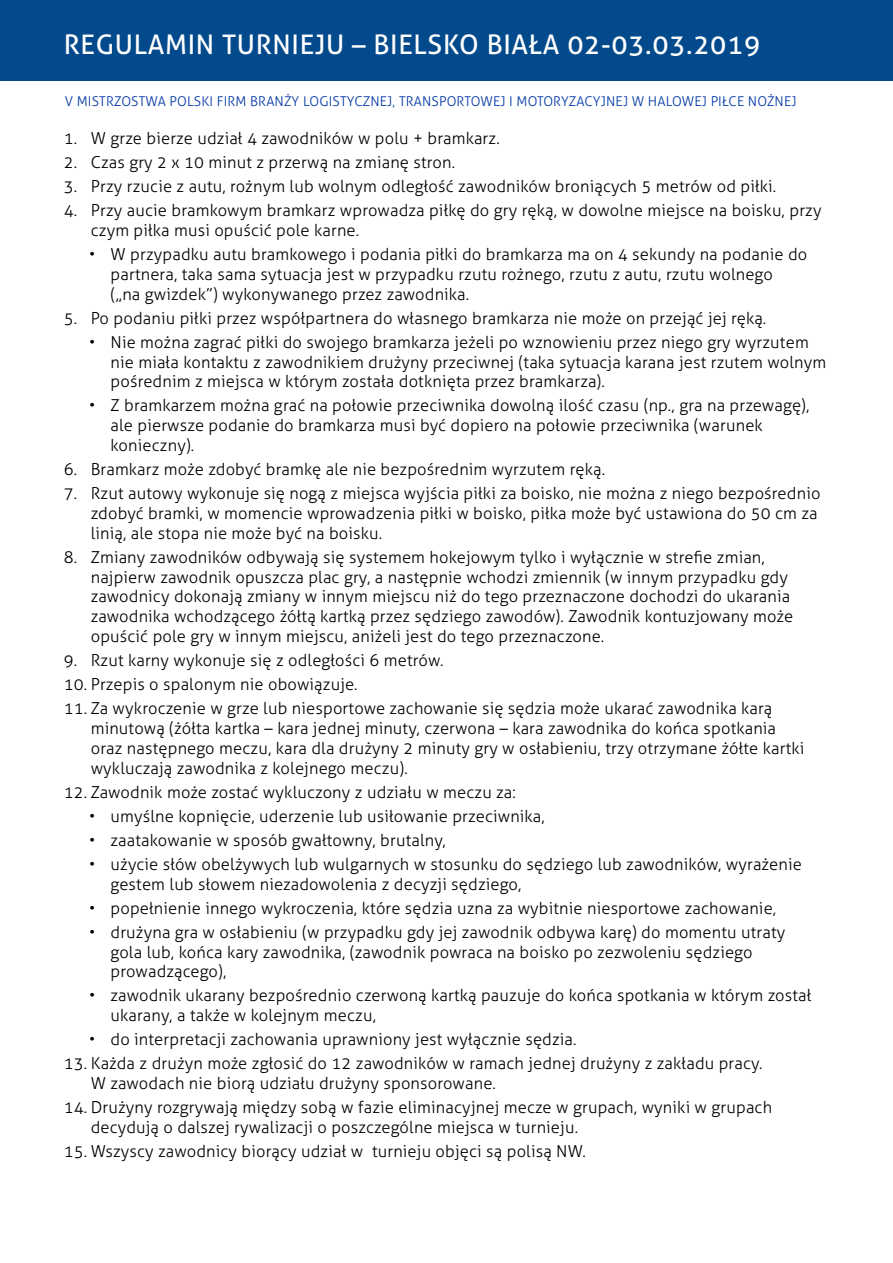
<style>
.page{position:relative;width:893px;height:1263px;background:#fff}
.page>*{position:absolute;margin:0;border:0;box-sizing:border-box;transform-origin:0 0}
.t1{font:27px "Aller";letter-spacing:.025em;color:#fff}
.t2{font:300 16.5px/19.8px "Aller";letter-spacing:.01em;color:#000}
.t3{font:300 13.5px "Aller";letter-spacing:.01em;color:#0037a6}
</style>
<div class="page">
<div style="left:0;top:0;width:893px;height:81px;background:#034a8c"></div>
<h1 class="t1" style="left:64px;top:28px;width:698px">REGULAMIN TURNIEJU – BIELSKO BIAŁA 02-03.03.2019</h1>
<p class="t3" style="left:65px;top:93px;width:733px">V MISTRZOSTWA POLSKI FIRM BRANŻY LOGISTYCZNEJ, TRANSPORTOWEJ I MOTORYZACYJNEJ W HALOWEJ PIŁCE NOŻNEJ</p>
<p class="t2" style="left:64px;top:128px;width:437px">1. W grze bierze udział 4 zawodników w polu + bramkarz.</p>
<p class="t2" style="left:64px;top:152px;width:393px">2. Czas gry 2 x 10 minut z przerwą na zmianę stron.</p>
<p class="t2" style="left:64px;top:176px;width:714px">3. Przy rzucie z autu, rożnym lub wolnym odległość zawodników broniących 5 metrów od piłki.</p>
<p class="t2" style="left:91px;top:200px;width:732px;text-indent:-27px">4. Przy aucie bramkowym bramkarz wprowadza piłkę do gry ręką, w dowolne miejsce na boisku, przy czym piłka musi opuścić pole karne.</p>
<p class="t2" style="left:111px;top:244px;width:698px;text-indent:-21px">• W przypadku autu bramkowego i podania piłki do bramkarza ma on 4 sekundy na podanie do partnera, taka sama sytuacja jest w przypadku rzutu rożnego, rzutu z autu, rzutu wolnego<br>(„na gwizdek”) wykonywanego przez zawodnika.</p>
<p class="t2" style="left:64px;top:308px;width:704px">5. Po podaniu piłki przez współpartnera do własnego bramkarza nie może on przejąć jej ręką.</p>
<p class="t2" style="left:111px;top:332px;width:717px;text-indent:-21px">• Nie można zagrać piłki do swojego bramkarza jeżeli po wznowieniu przez niego gry wyrzutem nie miała kontaktu z zawodnikiem drużyny przeciwnej (taka sytuacja karana jest rzutem wolnym pośrednim z miejsca w którym została dotknięta przez bramkarza).</p>
<p class="t2" style="left:111px;top:396px;width:701px;text-indent:-21px">• Z bramkarzem można grać na połowie przeciwnika dowolną ilość czasu (np., gra na przewagę), ale pierwsze podanie do bramkarza musi być dopiero na połowie przeciwnika (warunek konieczny).</p>
<p class="t2" style="left:64px;top:459px;width:543px">6. Bramkarz może zdobyć bramkę ale nie bezpośrednim wyrzutem ręką.</p>
<p class="t2" style="left:91px;top:483px;width:731px;text-indent:-27px">7. Rzut autowy wykonuje się nogą z miejsca wyjścia piłki za boisko, nie można z niego bezpośrednio zdobyć bramki, w momencie wprowadzenia piłki w boisko, piłka może być ustawiona do 50 cm za linią, ale stopa nie może być na boisku.</p>
<p class="t2" style="left:91px;top:547px;width:704px;text-indent:-27px">8. Zmiany zawodników odbywają się systemem hokejowym tylko i wyłącznie w strefie zmian, najpierw zawodnik opuszcza plac gry, a następnie wchodzi zmiennik (w innym przypadku gdy zawodnicy dokonają zmiany w innym miejscu niż do tego przeznaczone dochodzi do ukarania zawodnika wchodzącego żółtą kartką przez sędziego zawodów). Zawodnik kontuzjowany może opuścić pole gry w innym miejscu, aniżeli jest do tego przeznaczone.</p>
<p class="t2" style="left:64px;top:650px;width:381px">9. Rzut karny wykonuje się z odległości 6 metrów.</p>
<p class="t2" style="left:64px;top:674px;width:295px">10. Przepis o spalonym nie obowiązuje.</p>
<p class="t2" style="left:91px;top:698px;width:715px;text-indent:-27px">11. Za wykroczenie w grze lub niesportowe zachowanie się sędzia może ukarać zawodnika karą minutową (żółta kartka – kara jednej minuty, czerwona – kara zawodnika do końca spotkania oraz następnego meczu, kara dla drużyny 2 minuty gry w osłabieniu, trzy otrzymane żółte kartki wykluczają zawodnika z kolejnego meczu).</p>
<p class="t2" style="left:64px;top:782px;width:454px">12. Zawodnik może zostać wykluczony z udziału w meczu za:</p>
<p class="t2" style="left:89px;top:806px;width:457px">• umyślne kopnięcie, uderzenie lub usiłowanie przeciwnika,</p>
<p class="t2" style="left:89px;top:830px;width:358px">• zaatakowanie w sposób gwałtowny, brutalny,</p>
<p class="t2" style="left:111px;top:854px;width:693px;text-indent:-21px">• użycie słów obelżywych lub wulgarnych w stosunku do sędziego lub zawodników, wyrażenie gestem lub słowem niezadowolenia z decyzji sędziego,</p>
<p class="t2" style="left:89px;top:898px;width:688px">• popełnienie innego wykroczenia, które sędzia uzna za wybitnie niesportowe zachowanie,</p>
<p class="t2" style="left:111px;top:922px;width:676px;text-indent:-21px">• drużyna gra w osłabieniu (w przypadku gdy jej zawodnik odbywa karę) do momentu utraty gola lub, końca kary zawodnika, (zawodnik powraca na boisko po zezwoleniu sędziego prowadzącego),</p>
<p class="t2" style="left:111px;top:986px;width:702px;text-indent:-21px">• zawodnik ukarany bezpośrednio czerwoną kartką pauzuje do końca spotkania w którym został ukarany, a także w kolejnym meczu,</p>
<p class="t2" style="left:89px;top:1029px;width:489px">• do interpretacji zachowania uprawniony jest wyłącznie sędzia.</p>
<p class="t2" style="left:91px;top:1054px;width:673px;text-indent:-27px">13. Każda z drużyn może zgłosić do 12 zawodników w ramach jednej drużyny z zakładu pracy.<br>W zawodach nie biorą udziału drużyny sponsorowane.</p>
<p class="t2" style="left:91px;top:1097px;width:683px;text-indent:-27px">14. Drużyny rozgrywają między sobą w fazie eliminacyjnej mecze w grupach, wyniki w grupach decydują o dalszej rywalizacji o poszczególne miejsca w turnieju.</p>
<p class="t2" style="left:64px;top:1141px;width:524px">15. Wszyscy zawodnicy biorący udział w turnieju objęci są polisą NW.</p>
</div>
